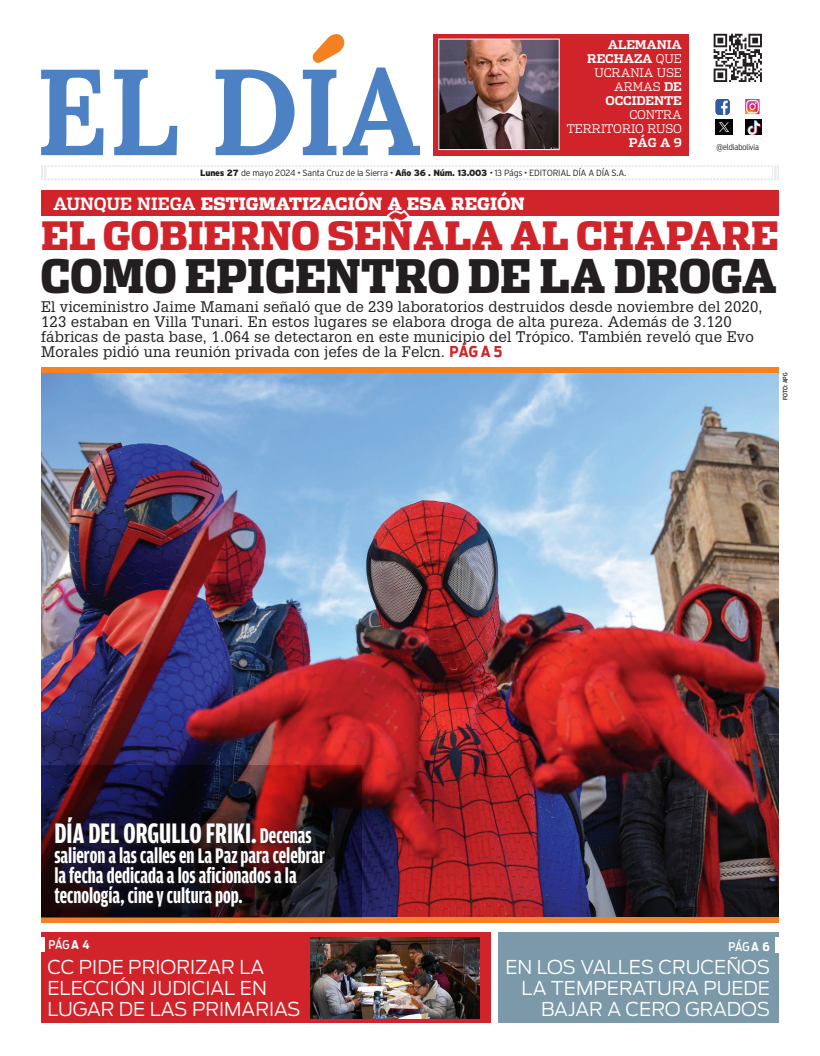
<style>
.page{position:relative;width:820px;height:1056px;background:#fff}
.page>*{position:absolute;margin:0;border:0;box-sizing:border-box;transform-origin:0 0}
.t1{font:900 46px "Dispatch Cond";letter-spacing:-.005em;color:#231f20}
.t2{font:900 39px "Dispatch Cond";letter-spacing:-.005em;color:#d1232a;scale:1.05 1}
.t3{font:700 30px "Amplitude Comp";color:#fff;scale:.95 1}
.t4{font:700 22.5px/20px "Amplitude Comp";color:#fff;scale:.95 1}
.t5{font:300 19px/21px "Antenna";color:#fff;text-align:right}
.t6{font:900 17px "Dispatch";color:#fff;scale:.95 1}
.t7{font:15px/15.1px "Glypha";letter-spacing:.01em;color:#231f20}
.t8{font:300 12px "Dispatch";letter-spacing:-.01em;color:#fff}
.t9{font:700 12px "Dispatch";letter-spacing:-.01em;color:#fff}
.t10{font:500 12px "Antenna Cond";letter-spacing:-.02em;color:#fff}
.t11{font:300 9px "Interstate";letter-spacing:-.03em;color:#231f20}
.t12{font:300 8px "Antenna Cond";color:#231f20}
.t13{font:500 6px "Antenna Cond";letter-spacing:.015em;color:#231f20}
.s1{font-weight:300}
.s2{font-weight:700}
.s3{font-weight:900}
.s4{font-family:"Antenna Cond";font-weight:700;color:#d1232a}
.s5{font-size:22.5px}
</style>
<div class="page">
<div style="left:41px;top:190px;width:737px;height:26px;background:#d1232a"></div>
<img style="left:41px;top:372px;width:737px;height:545px">
<div style="left:41px;top:917px;width:737px;height:5px;background:#f58220"></div>
<div style="left:41px;top:367px;width:737px;height:5px;background:#f58220"></div>
<img style="left:41px;top:766px;width:321px;height:151px">
<div style="left:52px;top:815px;width:281px;height:100px;background:#231f20;opacity:.8"></div>
<div style="left:498px;top:932px;width:280px;height:91px;background:#7b99a9"></div>
<div style="left:774px;top:937px;width:8px;height:15px;background:#fff"></div>
<div style="left:41px;top:932px;width:449px;height:91px;background:#d1232a"></div>
<div style="left:37px;top:937px;width:8px;height:14px;background:#fff"></div>
<img style="left:310px;top:937px;width:169px;height:81px">
<svg style="left:41px;top:165px;width:736px;height:15px"></svg>
<div style="left:48px;top:168px;width:724px;height:10px;background:#fff"></div>
<svg style="left:713px;top:34px;width:48px;height:48px"></svg>
<div style="left:432px;top:34px;width:256px;height:121px;background:#d1232a"></div>
<img style="left:440px;top:41px;width:117px;height:107px">
<div style="left:438px;top:39px;width:121px;height:111px;border:1px solid #fff"></div>
<svg style="left:41px;top:70px;width:62px;height:85px"></svg>
<svg style="left:114px;top:70px;width:63px;height:85px"></svg>
<svg style="left:215px;top:70px;width:79px;height:85px"></svg>
<svg style="left:303px;top:34px;width:117px;height:121px"></svg>
<img style="left:745px;top:119px;width:16px;height:16px">
<img style="left:715px;top:120px;width:16px;height:15px">
<img style="left:745px;top:99px;width:14px;height:15px">
<img style="left:715px;top:99px;width:14px;height:16px">
<p class="t9" style="left:607px;top:36px;width:49px">ALEMANIA</p>
<p class="t9" style="left:587px;top:50px;width:96px">RECHAZA <span class="s1">QUE</span></p>
<p class="t8" style="left:594px;top:64px;width:89px">UCRANIA USE</p>
<p class="t8" style="left:614px;top:78px;width:68px">ARMAS <span class="s2">DE</span></p>
<p class="t9" style="left:605px;top:92px;width:77px">OCCIDENTE</p>
<p class="t8" style="left:629px;top:106px;width:54px">CONTRA</p>
<p class="t8" style="left:566px;top:120px;width:117px">TERRITORIO RUSO</p>
<p class="t9" style="left:628px;top:134px;width:54px">PÁG A 9</p>
<p class="t11" style="left:200px;top:168px;width:427px"><span class="s3">Lunes 27</span> de mayo 2024 • Santa Cruz de la Sierra • <span class="s3">Año 36 . Núm. 13.003</span> • 13 Págs • EDITORIAL DÍA A DÍA S.A.</p>
<p class="t12" style="left:716px;top:143px;width:44px">@eldiabolivia</p>
<p class="t6" style="left:53px;top:191px;width:498px"><span class="s2">AUNQUE NIEGA</span> ESTIGMATIZACIÓN A ESA REGIÓN</p>
<p class="t2" style="left:41px;top:210px;width:703px">EL GOBIERNO SEÑALA AL CHAPARE</p>
<p class="t1" style="left:41px;top:246px;width:737px">COMO EPICENTRO DE LA DROGA</p>
<p class="t7" style="left:41px;top:298px;width:723px">El viceministro Jaime Mamani señaló que de 239 laboratorios destruidos desde noviembre del 2020, 123 estaban en Villa Tunari. En estos lugares se elabora droga de alta pureza. Además de 3.120 fábricas de pasta base, 1.064 se detectaron en este municipio del Trópico. También reveló que Evo Morales pidió una reunión privada con jefes de la Felcn. <span class="s4">PÁG A 5</span></p>
<p class="t13" style="left:781px;top:400px;width:29px;rotate:-90deg">FOTO: apg</p>
<p class="t3" style="left:54px;top:817px;width:272px">Día del orgullo Friki. <span class="s5">Decenas</span></p>
<p class="t4" style="left:54px;top:846px;width:286px">salieron a las calles en La Paz para celebrar la fecha dedicada a los aficionados a la tecnología, cine y cultura pop.</p>
<p class="t10" style="left:48px;top:937px;width:42px">PÁG <span class="s2">A 4</span></p>
<p class="t5" style="left:47px;top:957px;width:255px;text-align:left">CC PIDE PRIORIZAR LA<br>ELECCIÓN JUDICIAL EN<br>LUGAR DE LAS PRIMARIAS</p>
<p class="t10" style="left:728px;top:939px;width:43px">PÁG <span class="s2">A 6</span></p>
<p class="t5" style="left:505px;top:957px;width:266px">EN LOS VALLES CRUCEÑOS<br>LA TEMPERATURA PUEDE<br>BAJAR A CERO GRADOS</p>
</div>
